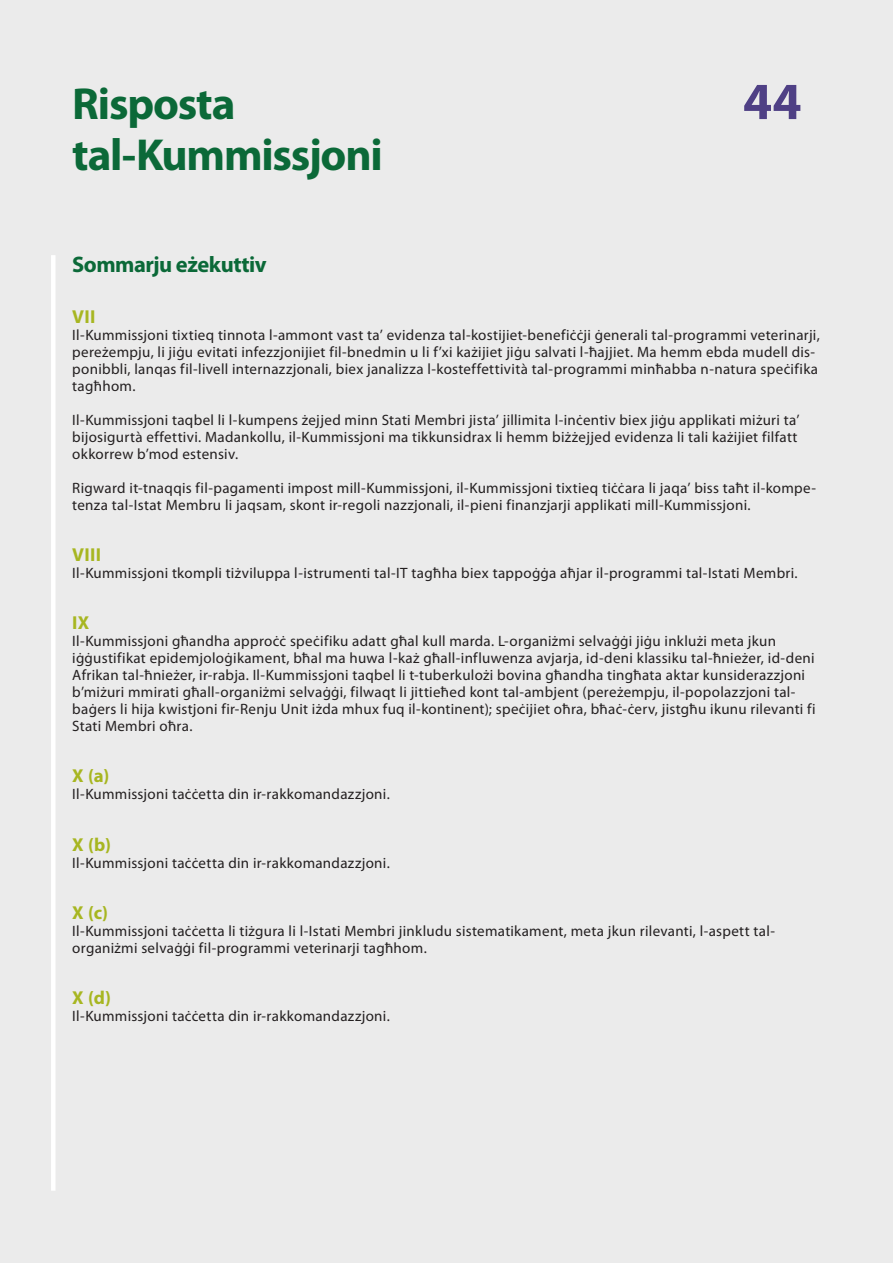
<style>
.page{position:relative;width:893px;height:1263px;background:#ebebeb}
.page>*{position:absolute;margin:0;border:0;box-sizing:border-box;transform-origin:0 0}
.t1{font:700 52.5px "Myriad Pro";color:#4f4085}
.K_01_-_REP_TITRE_1{font:700 45px "Myriad Pro";letter-spacing:-.025em;color:#0b6938}
.K_02_-_REP_TITRE_1_1{font:700 22.5px "Myriad Pro";letter-spacing:-.02em;color:#0b6938}
.K_03_-_REP_CHIFFRE{font:700 18.75px "Myriad Pro";letter-spacing:.02em;color:#a7b621}
.K_04_-_REP_TEXTE_COU{font:15px/17px "Myriad Pro";letter-spacing:.02em;color:#231f20}
</style>
<div class="page">
<div style="left:51px;top:255px;width:5px;height:936px;background:#fff"></div>
<p class="K_01_-_REP_TITRE_1" style="left:72px;top:75px;width:165px">Risposta</p>
<p class="t1" style="left:743px;top:67px;width:60px">44</p>
<p class="K_01_-_REP_TITRE_1" style="left:72px;top:126px;width:312px">tal-Kummissjoni</p>
<p class="K_02_-_REP_TITRE_1_1" style="left:72px;top:250px;width:196px">Sommarju eżekuttiv</p>
<p class="K_03_-_REP_CHIFFRE" style="left:72px;top:305px;width:25px">VII</p>
<p class="K_04_-_REP_TEXTE_COU" style="left:72px;top:326px;width:749px">Il-Kummissjoni tixtieq tinnota l-ammont vast ta’ evidenza tal-kostijiet-benefiċċji ġenerali tal-programmi veterinarji, pereżempju, li jiġu evitati infezzjonijiet fil-bnedmin u li f’xi każijiet jiġu salvati l-ħajjiet. Ma hemm ebda mudell dis&shy;ponibbli, lanqas fil-livell internazzjonali, biex janalizza l-kosteffettività tal-programmi minħabba n-natura speċifika tagħhom.</p>
<p class="K_04_-_REP_TEXTE_COU" style="left:72px;top:411px;width:729px">Il-Kummissjoni taqbel li l-kumpens żejjed minn Stati Membri jista’ jillimita l-inċentiv biex jiġu applikati miżuri ta’ bijosigurtà effettivi. Madankollu, il-Kummissjoni ma tikkunsidrax li hemm biżżejjed evidenza li tali każijiet filfatt okkorrew b’mod estensiv.</p>
<p class="K_04_-_REP_TEXTE_COU" style="left:72px;top:479px;width:745px">Rigward it-tnaqqis fil-pagamenti impost mill-Kummissjoni, il-Kummissjoni tixtieq tiċċara li jaqa’ biss taħt il-kompe&shy;tenza tal-Istat Membru li jaqsam, skont ir-regoli nazzjonali, il-pieni finanzjarji applikati mill-Kummissjoni.</p>
<p class="K_03_-_REP_CHIFFRE" style="left:72px;top:543px;width:31px">VIII</p>
<p class="K_04_-_REP_TEXTE_COU" style="left:72px;top:565px;width:727px">Il-Kummissjoni tkompli tiżviluppa l-istrumenti tal-IT tagħha biex tappoġġa aħjar il-programmi tal-Istati Membri.</p>
<p class="K_03_-_REP_CHIFFRE" style="left:72px;top:611px;width:19px">IX</p>
<p class="K_04_-_REP_TEXTE_COU" style="left:72px;top:633px;width:745px">Il-Kummissjoni għandha approċċ speċifiku adatt għal kull marda. L-organiżmi selvaġġi jiġu inklużi meta jkun iġġustifikat epidemjoloġikament, bħal ma huwa l-każ għall-influwenza avjarja, id-deni klassiku tal-ħnieżer, id-deni Afrikan tal-ħnieżer, ir-rabja. Il-Kummissjoni taqbel li t-tuberkulożi bovina għandha tingħata aktar kunsiderazzjoni b’miżuri mmirati għall-organiżmi selvaġġi, filwaqt li jittieħed kont tal-ambjent (pereżempju, il-popolazzjoni tal&shy;baġers li hija kwistjoni fir-Renju Unit iżda mhux fuq il-kontinent); speċijiet oħra, bħaċ-ċerv, jistgħu ikunu rilevanti fi Stati Membri oħra.</p>
<p class="K_03_-_REP_CHIFFRE" style="left:72px;top:764px;width:39px">X (a)</p>
<p class="K_04_-_REP_TEXTE_COU" style="left:72px;top:786px;width:319px">Il-Kummissjoni taċċetta din ir-rakkomandazzjoni.</p>
<p class="K_03_-_REP_CHIFFRE" style="left:72px;top:832px;width:40px">X (b)</p>
<p class="K_04_-_REP_TEXTE_COU" style="left:72px;top:854px;width:319px">Il-Kummissjoni taċċetta din ir-rakkomandazzjoni.</p>
<p class="K_03_-_REP_CHIFFRE" style="left:72px;top:900px;width:37px">X (c)</p>
<p class="K_04_-_REP_TEXTE_COU" style="left:72px;top:922px;width:704px">Il-Kummissjoni taċċetta li tiżgura li l-Istati Membri jinkludu sistematikament, meta jkun rilevanti, l-aspett tal&shy;organiżmi selvaġġi fil-programmi veterinarji tagħhom.</p>
<p class="K_03_-_REP_CHIFFRE" style="left:72px;top:985px;width:40px">X (d)</p>
<p class="K_04_-_REP_TEXTE_COU" style="left:72px;top:1007px;width:319px">Il-Kummissjoni taċċetta din ir-rakkomandazzjoni.</p>
</div>
